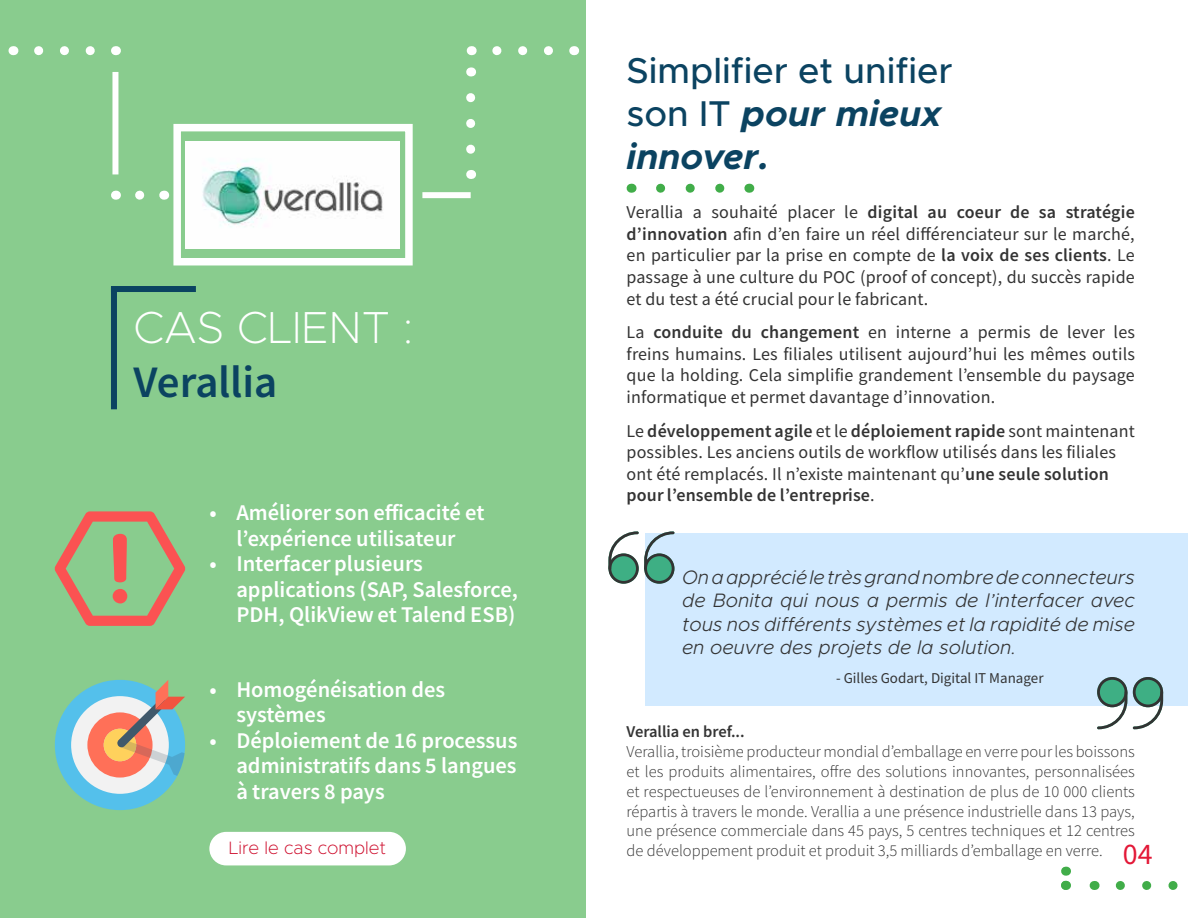
<style>
.page{position:relative;width:1188px;height:918px;background:#fff}
.page>*{position:absolute;margin:0;border:0;box-sizing:border-box;transform-origin:0 0}
.t1{font:200 45px "Metropolis";color:#fff}
.t2{font:45px "Source Sans Variable";letter-spacing:.04em;color:#0b4361}
.t3{font:500 36px/43.2px "Metropolis";color:#0b4361}
.t4{font:30px "Source Sans Variable";color:#e31837}
.t5{font:22.5px/25.5px "Source Sans Variable";letter-spacing:.03em;color:#fff}
.t6{font:italic 300 19.5px/23.4px "Metropolis";color:#333;text-align:justify}
.t7{font:18px/21.6px "Source Sans Variable";letter-spacing:.03em;color:#333;text-align:justify}
.t8{font:200 18px "Metropolis";color:#ce0e2d}
.t9{font:16.5px/19.8px "Source Sans Variable";letter-spacing:.005em;color:#333}
.t10{font:15px "Source Sans Variable";letter-spacing:.02em;color:#333}
.s1{font-weight:700;font-style:italic}
</style>
<div class="page">
<div style="left:645px;top:534px;width:543px;height:172px;background:#d2eaff"></div>
<div style="left:0;top:0;width:586px;height:918px;background:#89cc8e"></div>
<svg style="left:1120px;top:881px;width:58px;height:9px"></svg>
<svg style="left:1061px;top:867px;width:9px;height:23px"></svg>
<svg style="left:55px;top:511px;width:130px;height:115px"></svg>
<div style="left:55px;top:680px;width:130px;height:130px;background:#54c0eb;border-radius:50%"></div>
<div style="left:71px;top:696px;width:98px;height:98px;background:#f2f2f2;border-radius:50%"></div>
<div style="left:87px;top:712px;width:66px;height:66px;background:#ff7058;border-radius:50%"></div>
<div style="left:104px;top:729px;width:32px;height:32px;background:#ffd15c;border-radius:50%"></div>
<svg style="left:117px;top:680px;width:68px;height:96px"></svg>
<svg style="left:39px;top:46px;width:56px;height:9px"></svg>
<div style="left:173px;top:124px;width:240px;height:141px;border:8px solid #fff"></div>
<svg style="left:497px;top:46px;width:56px;height:9px"></svg>
<div style="left:112px;top:72px;width:6px;height:102px;background:#fff"></div>
<svg style="left:140px;top:191px;width:5px;height:9px"></svg>
<svg style="left:466px;top:98px;width:9px;height:56px"></svg>
<div style="left:422px;top:192px;width:49px;height:6px;background:#fff"></div>
<div style="left:111px;top:286px;width:85px;height:6px;background:#0b4361"></div>
<div style="left:111px;top:287px;width:6px;height:122px;background:#0b4361"></div>
<svg style="left:661px;top:184px;width:64px;height:9px"></svg>
<svg style="left:1133px;top:677px;width:30px;height:52px"></svg>
<svg style="left:1097px;top:677px;width:30px;height:52px"></svg>
<img style="left:185px;top:141px;width:214px;height:107px">
<svg style="left:608px;top:531px;width:67px;height:53px"></svg>
<div style="left:209px;top:832px;width:197px;height:33px;background:#fff;border-radius:17px"></div>
<h1 class="t1" style="left:134px;top:300px;width:281px">CAS CLIENT :</h1>
<h1 class="t2" style="left:134px;top:355px;width:144px">Verallia</h1>
<p class="t5" style="left:209px;top:500px;width:275px;text-align:center">• Améliorer son efficacité et l’expérience utilisateur</p>
<p class="t5" style="left:236px;top:551px;width:282px;text-indent:-27px">• Interfacer plusieurs applications (SAP, Salesforce,<br>PDH, QlikView et Talend ESB)</p>
<p class="t5" style="left:236px;top:677px;width:210px;text-indent:-27px">• Homogénéisation des systèmes</p>
<p class="t5" style="left:236px;top:728px;width:282px;text-align:justify;text-indent:-27px">• Déploiement de 16 processus administratifs dans 5 langues à travers 8 pays</p>
<p class="t8" style="left:229px;top:836px;width:159px">Lire le cas complet</p>
<h2 class="t3" style="left:627px;top:49px;width:327px">Simplifier et unifier son IT <span class="s1">pour mieux innover.</span></h2>
<p class="t7" style="left:627px;top:202px;width:510px">Verallia a souhaité placer le digital au coeur de sa stratégie d’innovation afin d’en faire un réel différenciateur sur le marché, en particulier par la prise en compte de la voix de ses clients. Le passage à une culture du POC (proof of concept), du succès rapide et du test a été crucial pour le fabricant.</p>
<p class="t7" style="left:627px;top:322px;width:510px">La conduite du changement en interne a permis de lever les freins humains. Les filiales utilisent aujourd’hui les mêmes outils que la holding. Cela simplifie grandement l’ensemble du paysage informatique et permet davantage d’innovation.</p>
<p class="t7" style="left:627px;top:420px;width:509px;text-align:left">Le développement agile et le déploiement rapide sont maintenant possibles. Les anciens outils de workflow utilisés dans les filiales ont été remplacés. Il n’existe maintenant qu’une seule solution pour l’ensemble de l’entreprise.</p>
<p class="t6" style="left:682px;top:566px;width:454px">On a apprécié le très grand nombre de connecteurs de Bonita qui nous a permis de l’interfacer avec tous nos différents systèmes et la rapidité de mise en oeuvre des projets de la solution.</p>
<p class="t10" style="left:836px;top:669px;width:208px">- Gilles Godart, Digital IT Manager</p>
<p class="t9" style="left:627px;top:722px;width:510px">Verallia en bref...<br>Verallia, troisième producteur mondial d’emballage en verre pour les boissons et les produits alimentaires, offre des solutions innovantes, personnalisées et respectueuses de l’environnement à destination de plus de 10 000 clients répartis à travers le monde. Verallia a une présence industrielle dans 13 pays, une présence commerciale dans 45 pays, 5 centres techniques et 12 centres de développement produit et produit 3,5 milliards d’emballage en verre.</p>
<h3 class="t4" style="left:1123px;top:836px;width:31px">04</h3>
</div>
